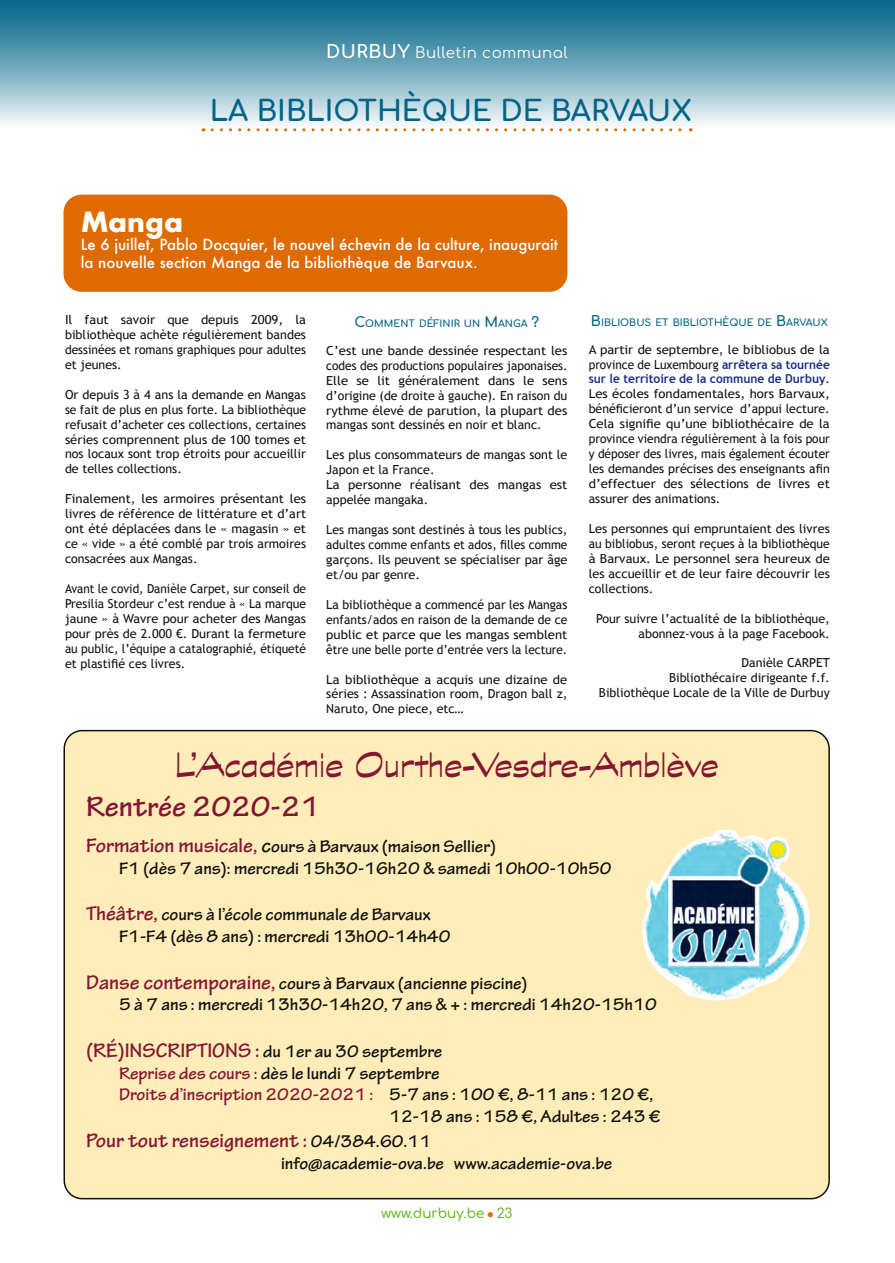
<style>
.page{position:relative;width:895px;height:1263px;background:#fff}
.page>*{position:absolute;margin:0;border:0;box-sizing:border-box;transform-origin:0 0}
.t1{font:39px "Graphite Std";color:#841633}
.t2{font:700 30px "Tekton Pro";color:#841633}
.t3{font:700 28.5px "Comfortaa";color:#006588}
.t4{font:700 27px "Futura";color:#fff}
.t5{font:700 21px "Tekton Pro";color:#841633}
.t6{font:700 18px/21.6px "Tekton Pro";color:#11110f}
.t7{font:700 18px "Tekton Pro";color:#841633}
.t8{font:500 15px/18px "Futura";color:#fff}
.t9{font:15px "Comfortaa";letter-spacing:.03em;color:#fff}
.t10{font:13.5px "Comfortaa";color:#51b200}
.t11{font:12.45px/15px "Trebuchet MS";color:#11110f;text-align:justify;scale:1.05 1}
.t12{font:12.45px/15px "Trebuchet MS";color:#11110f;text-align:justify}
.t13{font:12.45px/15px "Trebuchet MS";color:#11110f;text-align:justify;scale:.95 1}
.t14{font:700 9.75px "Comfortaa";color:#006588}
.s1{font-weight:700;font-size:18px}
.s2{font-size:13.95px}
.s3{font-weight:700;color:#1c2e84}
.s4{font-size:21px;color:#841633}
.s5{font-size:21px}
.s6{color:#841633}
.s7{color:#11110f}
.s8{font-size:18px;color:#11110f}
.s9{color:#df6a00}
</style>
<div class="page">
<div style="left:0;top:0;width:894px;height:131px;background:linear-gradient(to bottom,#005f83,#f5f9fa)"></div>
<div style="left:64px;top:730px;width:764px;height:468px;background:#feecb9;border-radius:18px"></div>
<div style="left:63px;top:195px;width:504px;height:97px;background:#df6a00;border-radius:18px"></div>
<svg style="left:212px;top:128px;width:479px;height:3px"></svg>
<img style="left:642px;top:829px;width:168px;height:172px">
<p class="t9" style="left:326px;top:39px;width:243px"><span class="s1">DURBUY</span> Bulletin communal</p>
<h3 class="t3" style="left:210px;top:84px;width:483px">LA BIBLIOTHÈQUE DE BARVAUX</h3>
<h3 class="t4" style="left:81px;top:202px;width:104px">Manga</h3>
<p class="t8" style="left:81px;top:235px;width:478px">Le 6 juillet, Pablo Docquier, le nouvel échevin de la culture, inaugurait la nouvelle section Manga de la bibliothèque de Barvaux.</p>
<p class="t11" style="left:65px;top:312px;width:231px">Il faut savoir que depuis 2009, la bibliothèque achète régulièrement bandes dessinées et romans graphiques pour adultes et jeunes.</p>
<p class="t12" style="left:65px;top:387px;width:242px">Or depuis 3 à 4 ans la demande en Mangas se fait de plus en plus forte. La bibliothèque refusait d’acheter ces collections, certaines séries comprennent plus de 100 tomes et nos locaux sont trop étroits pour accueillir de telles collections.</p>
<p class="t11" style="left:65px;top:491px;width:231px">Finalement, les armoires présentant les livres de référence de littérature et d’art ont été déplacées dans le « magasin » et ce « vide » a été comblé par trois armoires consacrées aux Mangas.</p>
<p class="t13" style="left:65px;top:581px;width:255px">Avant le covid, Danièle Carpet, sur conseil de Presilia Stordeur c’est rendue à « La marque jaune » à Wavre pour acheter des Mangas pour près de 2.000 €. Durant la fermeture au public, l’équipe a catalographié, étiqueté et plastifié ces livres.</p>
<p class="t14" style="left:354px;top:314px;width:186px"><span class="s2">C</span>OMMENT DÉFINIR UN <span class="s2">M</span>ANGA <span class="s2">?</span></p>
<p class="t11" style="left:326px;top:343px;width:231px">C’est une bande dessinée respectant les codes des productions populaires japonaises.<br>Elle se lit généralement dans le sens d’origine (de droite à gauche). En raison du rythme élevé de parution, la plupart des mangas sont dessinés en noir et blanc.</p>
<p class="t12" style="left:326px;top:448px;width:242px;text-align:left">Les plus consommateurs de mangas sont le<br>Japon et la France.<br>La personne réalisant des mangas est appelée mangaka.</p>
<p class="t12" style="left:326px;top:522px;width:242px">Les mangas sont destinés à tous les publics, adultes comme enfants et ados, filles comme garçons. Ils peuvent se spécialiser par âge et/ou par genre.</p>
<p class="t12" style="left:326px;top:597px;width:242px">La bibliothèque a commencé par les Mangas enfants/ados en raison de la demande de ce public et parce que les mangas semblent être une belle porte d’entrée vers la lecture.</p>
<p class="t11" style="left:326px;top:672px;width:231px">La bibliothèque a acquis une dizaine de séries : Assassination room, Dragon ball z, Naruto, One piece, etc…</p>
<p class="t14" style="left:590px;top:313px;width:238px"><span class="s2">B</span>IBLIOBUS ET BIBLIOTHÈQUE DE <span class="s2">B</span>ARVAUX</p>
<p class="t11" style="left:588px;top:342px;width:231px">A partir de septembre, le bibliobus de la province de Luxembourg <span class="s3">arrêtera sa tournée sur le territoire de la commune de Durbuy</span>.<br>Les écoles fondamentales, hors Barvaux, bénéficieront d’un service d’appui lecture.<br>Cela signifie qu’une bibliothécaire de la province viendra régulièrement à la fois pour y déposer des livres, mais également écouter les demandes précises des enseignants afin d’effectuer des sélections de livres et assurer des animations.</p>
<p class="t12" style="left:588px;top:521px;width:242px">Les personnes qui empruntaient des livres au bibliobus, seront reçues à la bibliothèque à Barvaux. Le personnel sera heureux de les accueillir et de leur faire découvrir les collections.</p>
<p class="t12" style="left:596px;top:611px;width:235px;text-align:right">Pour suivre l’actualité de la bibliothèque, abonnez-vous à la page Facebook.</p>
<p class="t12" style="left:598px;top:655px;width:232px;text-align:right">Danièle CARPET<br>Bibliothécaire dirigeante f.f.<br>Bibliothèque Locale de la Ville de Durbuy</p>
<h1 class="t1" style="left:175px;top:743px;width:545px">L’Académie Ourthe-Vesdre-Amblève</h1>
<h2 class="t2" style="left:86px;top:789px;width:235px">Rentrée 2020-21</h2>
<h3 class="t6" style="left:119px;top:836px;width:494px;text-indent:-33px"><span class="s4">Formation musicale,</span> <span class="s5">c</span>ours à Barvaux (maison Sellier)<br>F1 (dès 7 ans): mercredi 15h30-16h20 &amp; samedi 10h00-10h50</h3>
<h3 class="t6" style="left:119px;top:904px;width:333px;text-indent:-33px"><span class="s4">Théâtre,</span> cours à l’école communale de Barvaux<br>F1-F4 (dès 8 ans) : mercredi 13h00-14h40</h3>
<h3 class="t6" style="left:119px;top:972px;width:539px;text-indent:-33px"><span class="s4">Danse contemporaine,</span> cours à Barvaux (ancienne piscine)<br>5 à 7 ans : mercredi 13h30-14h20, 7 ans &amp; + : mercredi 14h20-15h10</h3>
<h3 class="t6" style="left:86px;top:1041px;width:357px"><span class="s4">(RÉ)INSCRIPTIONS :</span> du 1er au 30 septembre</h3>
<h3 class="t6" style="left:119px;top:1062px;width:322px"><span class="s6">Reprise des cours :</span> dès le lundi 7 septembre</h3>
<h3 class="t7" style="left:119px;top:1084px;width:535px">Droits d’inscription 2020-2021 : <span class="s7">5-7 ans : 100 €, 8-11 ans : 120 €,</span></h3>
<h3 class="t6" style="left:389px;top:1106px;width:273px">12-18 ans : 158 €, Adultes : 243 €</h3>
<h3 class="t5" style="left:86px;top:1128px;width:346px">Pour tout renseignement : <span class="s8">04/384.60.11</span></h3>
<h3 class="t6" style="left:281px;top:1152px;width:333px">info@academie-ova.be www.academie-ova.be</h3>
<p class="t10" style="left:381px;top:1200px;width:133px">www.durbuy.be <span class="s9">●</span> 23</p>
</div>
